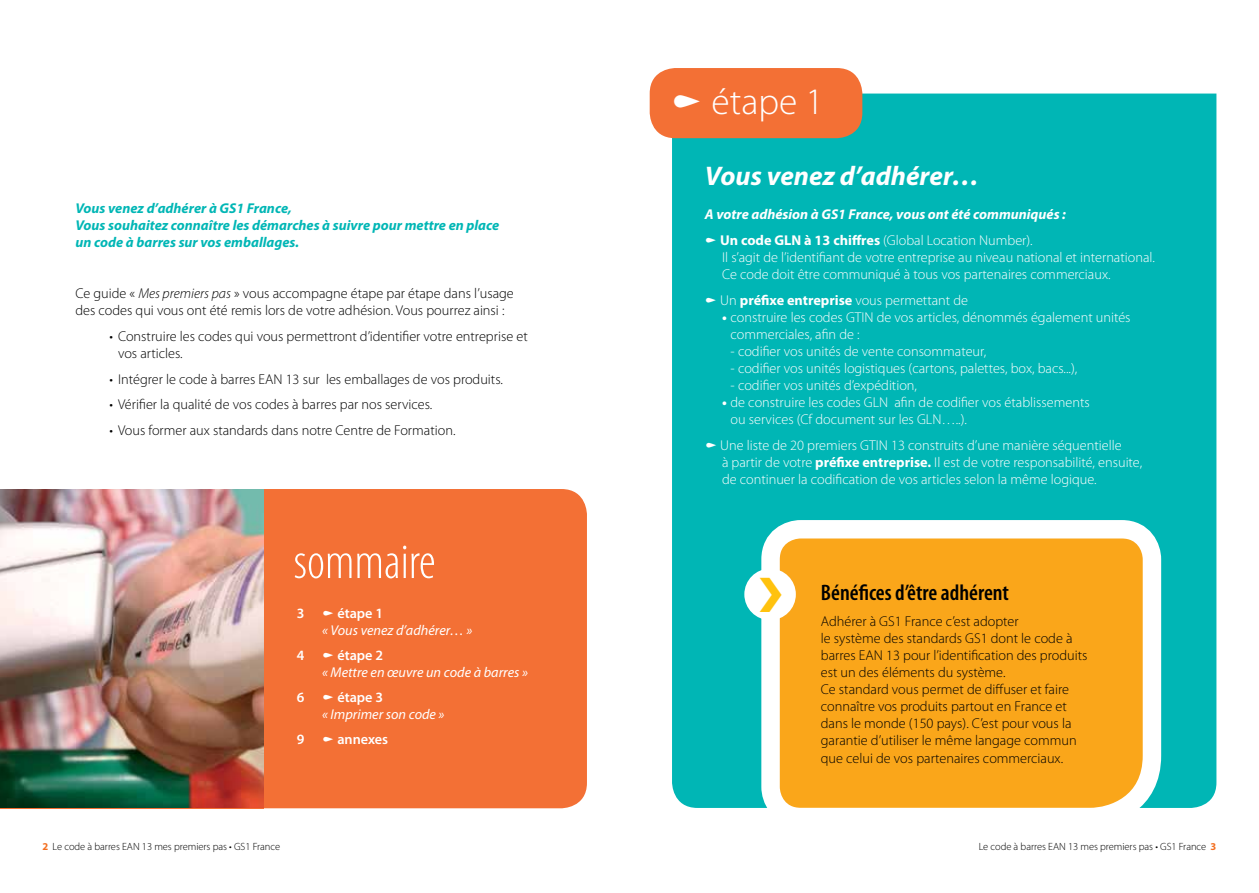
<style>
.page{position:relative;width:1259px;height:893px;background:#fff}
.page>*{position:absolute;margin:0;border:0;box-sizing:border-box;transform-origin:0 0}
.t1{font:300 condensed 50.55px "Myriad Pro";color:#fff}
.t2{font:300 37.5px "Myriad Pro";color:#fff}
.t3{font:italic 700 27px "Myriad Pro";color:#fff}
.t4{font:600 condensed 22.5px "Myriad Pro";color:#000}
.t5{font:300 14.25px/17.1px "Myriad Pro";color:#000}
.t6{font:300 14.25px/17.1px "Myriad Pro";color:#fff}
.t7{font:italic 700 14.25px/17.1px "Myriad Pro";color:#00b6b5}
.t8{font:italic 700 14.25px/25.7px "Myriad Pro";color:#fff}
.t9{font:italic 14.25px "Myriad Pro";color:#fff}
.t10{font:600 14.25px "Myriad Pro";color:#fff}
.t11{font:300 10.5px "Myriad Pro";letter-spacing:-.005em;color:#000}
.s1{font-style:italic}
.s2{font-style:normal}
.s3{font-weight:300;font-style:normal}
.s4{font-weight:700}
.s5{font-weight:700;color:#f36f21}
</style>
<div class="page">
<div style="left:264px;top:489px;width:323px;height:319px;background:#f37035"></div>
<img style="left:0;top:489px;width:264px;height:319px">
<div style="left:672px;top:94px;width:544px;height:714px;background:#00b6b5"></div>
<div style="left:649px;top:68px;width:213px;height:70px;background:#f37035;border-radius:26px"></div>
<svg style="left:752px;top:511px;width:418px;height:297px;background:#e6b344"></svg>
<div style="left:744px;top:569px;width:52px;height:51px;background:#fff;border-radius:50%"></div>
<svg style="left:323px;top:611px;width:10px;height:5px"></svg>
<svg style="left:323px;top:653px;width:10px;height:5px"></svg>
<svg style="left:323px;top:695px;width:10px;height:5px"></svg>
<svg style="left:323px;top:737px;width:10px;height:5px"></svg>
<svg style="left:706px;top:238px;width:10px;height:4px"></svg>
<svg style="left:706px;top:297px;width:10px;height:5px"></svg>
<svg style="left:706px;top:443px;width:10px;height:4px"></svg>
<p class="t7" style="left:75px;top:200px;width:425px">Vous venez d’adhérer à GS1 France,<br>Vous souhaitez connaître les démarches à suivre pour mettre en place un code à barres sur vos emballages.</p>
<p class="t5" style="left:75px;top:285px;width:440px">Ce guide « <span class="s1">Mes premiers pas</span> » vous accompagne étape par étape dans l’usage des codes qui vous ont été remis lors de votre adhésion. Vous pourrez ainsi :</p>
<p class="t5" style="left:118px;top:328px;width:411px;text-indent:-9px">• Construire les codes qui vous permettront d’identifier votre entreprise et vos articles.</p>
<p class="t5" style="left:109px;top:371px;width:395px">• Intégrer le code à barres EAN 13 sur les emballages de vos produits.</p>
<p class="t5" style="left:109px;top:396px;width:324px">• Vérifier la qualité de vos codes à barres par nos services.</p>
<p class="t5" style="left:109px;top:422px;width:347px">• Vous former aux standards dans notre Centre de Formation.</p>
<h1 class="t1" style="left:293px;top:534px;width:143px">sommaire</h1>
<p class="t10" style="left:297px;top:605px;width:9px">3</p>
<p class="t10" style="left:337px;top:605px;width:47px">étape 1</p>
<p class="t9" style="left:322px;top:622px;width:152px">« Vous venez d’adhérer… »</p>
<p class="t10" style="left:297px;top:647px;width:9px">4</p>
<p class="t10" style="left:337px;top:647px;width:47px">étape 2</p>
<p class="t9" style="left:322px;top:664px;width:207px">« Mettre en œuvre un code à barres »</p>
<p class="t10" style="left:297px;top:690px;width:9px">6</p>
<p class="t10" style="left:337px;top:690px;width:47px">étape 3</p>
<p class="t9" style="left:322px;top:706px;width:124px">« Imprimer son code »</p>
<p class="t10" style="left:297px;top:732px;width:9px">9</p>
<p class="t10" style="left:337px;top:732px;width:52px">annexes</p>
<h2 class="t2" style="left:711px;top:81px;width:114px">étape 1</h2>
<h3 class="t3" style="left:705px;top:161px;width:275px">Vous venez d’adhérer…</h3>
<p class="t8" style="left:720px;top:202px;width:347px;text-indent:-15px">A votre adhésion à GS1 France, vous ont été communiqués :<br><span class="s2">Un code GLN à 13 chiffres</span> <span class="s3">(Global Location Number).</span></p>
<p class="t6" style="left:722px;top:249px;width:434px">Il s’agit de l’identifiant de votre entreprise au niveau national et international.<br>Ce code doit être communiqué à tous vos partenaires commerciaux.</p>
<p class="t6" style="left:720px;top:291px;width:249px">Un <span class="s4">préfixe entreprise</span> vous permettant de</p>
<p class="t6" style="left:730px;top:309px;width:401px;text-indent:-9px"><span class="s4">•</span> construire les codes GTIN de vos articles, dénommés également unités commerciales, afin de :</p>
<p class="t6" style="left:730px;top:343px;width:257px">- codifier vos unités de vente consommateur,</p>
<p class="t6" style="left:730px;top:360px;width:348px">- codifier vos unités logistiques (cartons, palettes, box, bacs...),</p>
<p class="t6" style="left:730px;top:377px;width:188px">- codifier vos unités d’expédition,</p>
<p class="t6" style="left:730px;top:394px;width:361px;text-indent:-9px"><span class="s4">•</span> de construire les codes GLN afin de codifier vos établissements ou services (Cf document sur les GLN…..).</p>
<p class="t6" style="left:720px;top:437px;width:423px">Une liste de 20 premiers GTIN 13 construits d’une manière séquentielle<br>à partir de votre <span class="s4">préfixe entreprise.</span> Il est de votre responsabilité, ensuite, de continuer la codification de vos articles selon la même logique.</p>
<h3 class="t4" style="left:821px;top:580px;width:190px">Bénéfices d’être adhérent</h3>
<p class="t5" style="left:821px;top:613px;width:268px">Adhérer à GS1 France c’est adopter<br>le système des standards GS1 dont le code à barres EAN 13 pour l’identification des produits est un des éléments du système.<br>Ce standard vous permet de diffuser et faire connaître vos produits partout en France et dans le monde (150 pays). C’est pour vous la garantie d’utiliser le même langage commun que celui de vos partenaires commerciaux.</p>
<p class="t11" style="left:43px;top:840px;width:239px"><span class="s5">2</span> Le code à barres EAN 13 mes premiers pas • GS1 France</p>
<p class="t11" style="left:978px;top:840px;width:239px">Le code à barres EAN 13 mes premiers pas • GS1 France <span class="s5">3</span></p>
</div>
